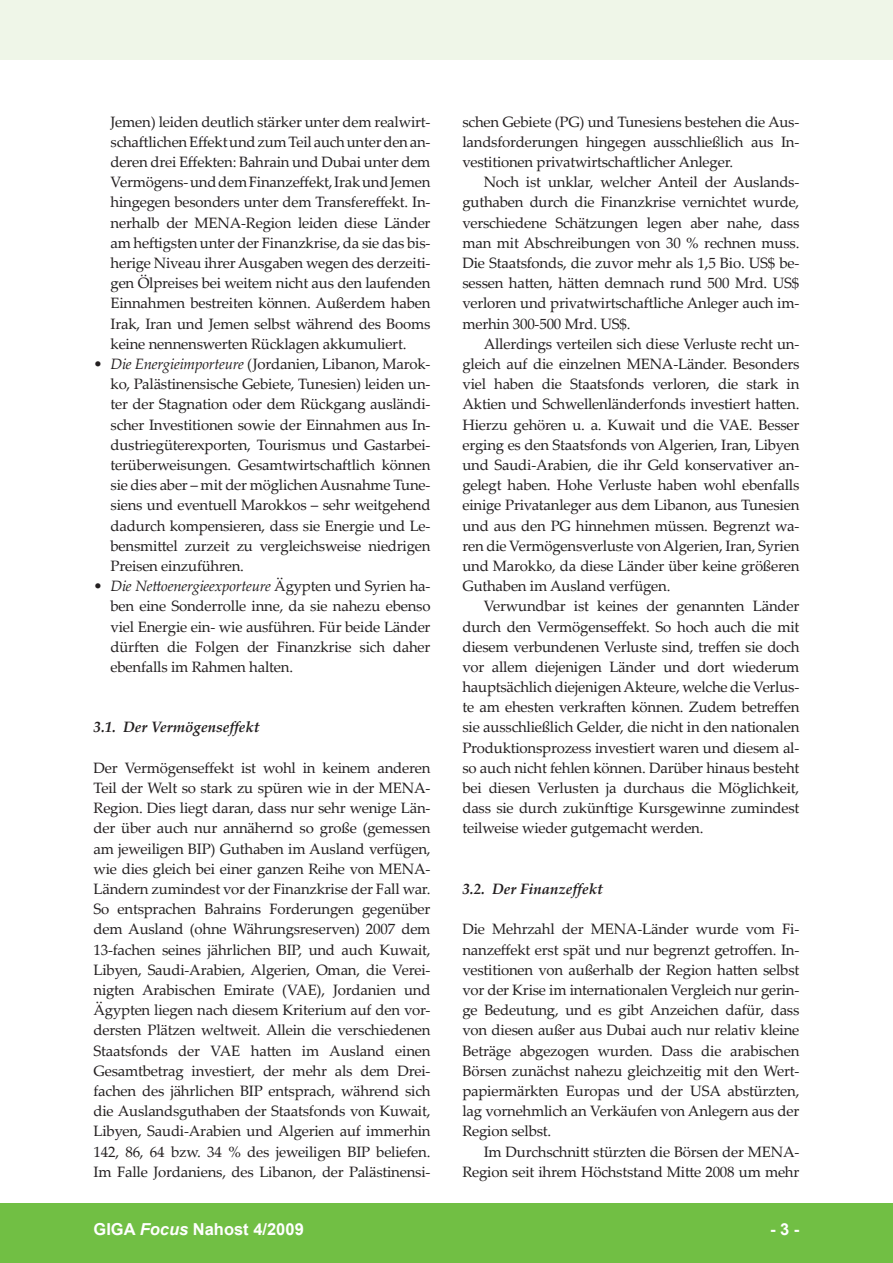
<style>
.page{position:relative;width:893px;height:1263px;background:#fff}
.page>*{position:absolute;margin:0;border:0;box-sizing:border-box;transform-origin:0 0}
.t1{font:700 16.5px "Arial";color:#fff}
.foc__text_1__absatz{font:15px/20.2px "Palatino Linotype";letter-spacing:-.015em;color:#231f20;text-align:justify}
.foc__text_fliesstext{font:15px/20.2px "Palatino Linotype";letter-spacing:-.015em;color:#231f20;text-align:justify}
.foc__text_aufzaehlun{font:15px/20.2px "Palatino Linotype";letter-spacing:-.015em;color:#231f20;text-align:justify}
.foc__text_ueberschri{font:italic 700 15px "Palatino Linotype";color:#231f20}
.s1{font-style:italic}
</style>
<div class="page">
<div style="left:0;top:1203px;width:893px;height:60px;background:#71bf44"></div>
<div style="left:0;top:0;width:893px;height:60px;background:#eff6e8"></div>
<p class="foc__text_1__absatz" style="left:94px;top:353px;width:11px">•</p>
<p class="foc__text_1__absatz" style="left:94px;top:575px;width:11px">•</p>
<p class="foc__text_aufzaehlun" style="left:111px;top:111px;width:321px">Jemen) leiden deutlich stärker unter dem realwirt&shy;schaftlichen Effekt und zum Teil auch unter den an&shy;deren drei Effekten: Bahrain und Dubai unter dem Vermögens- und dem Finanzeffekt, Irak und Jemen hingegen besonders unter dem Transfereffekt. In&shy;nerhalb der MENA-Region leiden diese Länder am heftigsten unter der Finanzkrise, da sie das bis&shy;herige Niveau ihrer Ausgaben wegen des derzeiti&shy;gen Ölpreises bei weitem nicht aus den laufenden Einnahmen bestreiten können. Außerdem haben Irak, Iran und Jemen selbst während des Booms keine nennenswerten Rücklagen akkumuliert.</p>
<p class="foc__text_aufzaehlun" style="left:111px;top:353px;width:321px"><span class="s1">Die Energieimporteure</span> (Jordanien, Libanon, Marok&shy;ko, Palästinensische Gebiete, Tunesien) leiden un&shy;ter der Stagnation oder dem Rückgang ausländi&shy;scher Investitionen sowie der Einnahmen aus In&shy;dustriegüterexporten, Tourismus und Gastarbei&shy;terüberweisungen. Gesamtwirtschaftlich können sie dies aber – mit der möglichen Ausnahme Tune&shy;siens und eventuell Marokkos – sehr weitgehend dadurch kompensieren, dass sie Energie und Le&shy;bensmittel zurzeit zu vergleichsweise niedrigen Preisen einzuführen.</p>
<p class="foc__text_aufzaehlun" style="left:111px;top:575px;width:321px"><span class="s1">Die Nettoenergieexporteure</span> Ägypten und Syrien ha&shy;ben eine Sonderrolle inne, da sie nahezu ebenso viel Energie ein- wie ausführen. Für beide Länder dürften die Folgen der Finanzkrise sich daher ebenfalls im Rahmen halten.</p>
<p class="foc__text_ueberschri" style="left:94px;top:717px;width:168px">3.1. Der Vermögenseffekt</p>
<p class="foc__text_1__absatz" style="left:94px;top:757px;width:339px">Der Vermögenseffekt ist wohl in keinem anderen Teil der Welt so stark zu spüren wie in der MENA-Region. Dies liegt daran, dass nur sehr wenige Län&shy;der über auch nur annähernd so große (gemessen am jeweiligen BIP) Guthaben im Ausland verfügen, wie dies gleich bei einer ganzen Reihe von MENA-Ländern zumindest vor der Finanzkrise der Fall war.<br>So entsprachen Bahrains Forderungen gegenüber dem Ausland (ohne Währungsreserven) 2007 dem 13-fachen seines jährlichen BIP, und auch Kuwait, Libyen, Saudi-Arabien, Algerien, Oman, die Verei&shy;nigten Arabischen Emirate (VAE), Jordanien und Ägypten liegen nach diesem Kriterium auf den vor&shy;dersten Plätzen weltweit. Allein die verschiedenen Staatsfonds der VAE hatten im Ausland einen Gesamtbetrag investiert, der mehr als dem Drei&shy;fachen des jährlichen BIP entsprach, während sich die Auslandsguthaben der Staatsfonds von Kuwait, Libyen, Saudi-Arabien und Algerien auf immerhin 142, 86, 64 bzw. 34 % des jeweiligen BIP beliefen.<br>Im Falle Jordaniens, des Libanon, der Palästinensi-</p>
<p class="foc__text_1__absatz" style="left:462px;top:111px;width:338px">schen Gebiete (PG) und Tunesiens bestehen die Aus&shy;landsforderungen hingegen ausschließlich aus In&shy;vestitionen privatwirtschaftlicher Anleger.</p>
<p class="foc__text_fliesstext" style="left:462px;top:171px;width:338px;text-indent:21px">Noch ist unklar, welcher Anteil der Auslands&shy;guthaben durch die Finanzkrise vernichtet wurde, verschiedene Schätzungen legen aber nahe, dass man mit Abschreibungen von 30 % rechnen muss.<br>Die Staatsfonds, die zuvor mehr als 1,5 Bio. US$ be&shy;sessen hatten, hätten demnach rund 500 Mrd. US$ verloren und privatwirtschaftliche Anleger auch im&shy;merhin 300-500 Mrd. US$.</p>
<p class="foc__text_fliesstext" style="left:462px;top:333px;width:339px;text-indent:21px">Allerdings verteilen sich diese Verluste recht un&shy;gleich auf die einzelnen MENA-Länder. Besonders viel haben die Staatsfonds verloren, die stark in Aktien und Schwellenländerfonds investiert hatten.<br>Hierzu gehören u. a. Kuwait und die VAE. Besser erging es den Staatsfonds von Algerien, Iran, Libyen und Saudi-Arabien, die ihr Geld konservativer an&shy;gelegt haben. Hohe Verluste haben wohl ebenfalls einige Privatanleger aus dem Libanon, aus Tunesien und aus den PG hinnehmen müssen. Begrenzt wa&shy;ren die Vermögensverluste von Algerien, Iran, Syrien und Marokko, da diese Länder über keine größeren Guthaben im Ausland verfügen.</p>
<p class="foc__text_fliesstext" style="left:462px;top:595px;width:338px;text-indent:21px">Verwundbar ist keines der genannten Länder durch den Vermögenseffekt. So hoch auch die mit diesem verbundenen Verluste sind, treffen sie doch vor allem diejenigen Länder und dort wiederum hauptsächlich diejenigen Akteure, welche die Verlus&shy;te am ehesten verkraften können. Zudem betreffen sie ausschließlich Gelder, die nicht in den nationalen Produktionsprozess investiert waren und diesem al&shy;so auch nicht fehlen können. Darüber hinaus besteht bei diesen Verlusten ja durchaus die Möglichkeit, dass sie durch zukünftige Kursgewinne zumindest teilweise wieder gutgemacht werden.</p>
<p class="foc__text_ueberschri" style="left:462px;top:878px;width:142px">3.2. Der Finanzeffekt</p>
<p class="foc__text_1__absatz" style="left:462px;top:919px;width:339px">Die Mehrzahl der MENA-Länder wurde vom Fi&shy;nanzeffekt erst spät und nur begrenzt getroffen. In&shy;vestitionen von außerhalb der Region hatten selbst vor der Krise im internationalen Vergleich nur gerin&shy;ge Bedeutung, und es gibt Anzeichen dafür, dass von diesen außer aus Dubai auch nur relativ kleine Beträge abgezogen wurden. Dass die arabischen Börsen zunächst nahezu gleichzeitig mit den Wert&shy;papiermärkten Europas und der USA abstürzten, lag vornehmlich an Verkäufen von Anlegern aus der Region selbst.</p>
<p class="foc__text_fliesstext" style="left:462px;top:1141px;width:338px;text-align:right">Im Durchschnitt stürzten die Börsen der MENA-<br>Region seit ihrem Höchststand Mitte 2008 um mehr</p>
<p class="t1" style="left:94px;top:1218px;width:212px">GIGA <span class="s1">Focus</span> Nahost 4/2009</p>
<p class="t1" style="left:770px;top:1218px;width:31px">- -</p>
</div>
